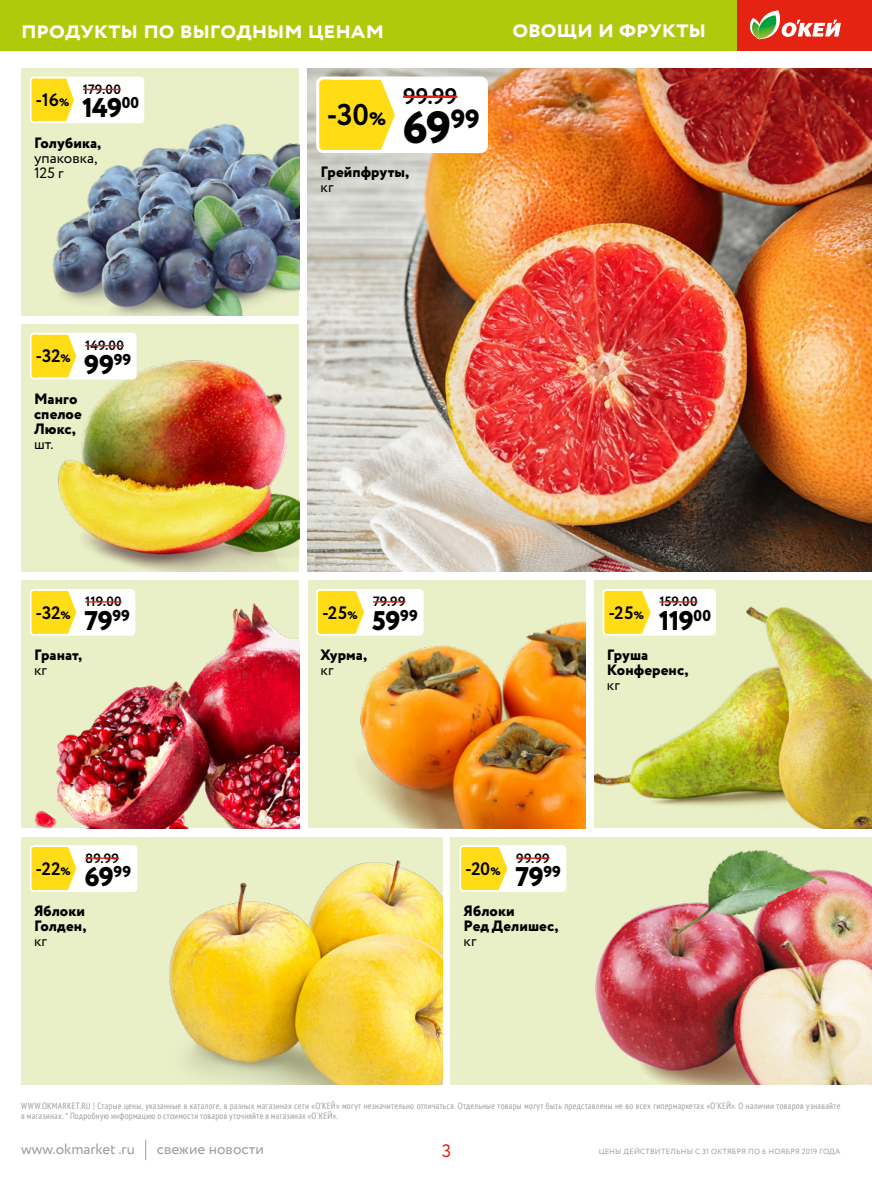
<style>
.page{position:relative;width:872px;height:1178px;background:#fff}
.page>*{position:absolute;margin:0;border:0;box-sizing:border-box;transform-origin:0 0}
.t1{font:800 45px "Circe";color:#000}
.t2{font:700 30px "Circe";color:#000}
.t3{font:800 27px "Circe";letter-spacing:-.025em;color:#000}
.t4{font:700 24px "Circe";letter-spacing:-.005em;color:#fff}
.t5{font:700 22.5px "Circe";color:#000}
.t6{font:700 18px "Circe";letter-spacing:-.065em;color:#000}
.t7{font:18px "Circe";color:#e42313}
.t8{font:800 15px/15px "Circe";letter-spacing:.005em;color:#000}
.t9{font:15px/15px "Circe";letter-spacing:.005em;color:#000}
.t10{font:15px "Circe";color:#9d9d9c}
.t11{font:700 13.5px "Circe";color:#000}
.t12{font:condensed 9px/10.5px "PT Sans";letter-spacing:.03em;color:#9d9d9c}
.t13{font:7.5px "Circe";letter-spacing:.03em;color:#9d9d9c}
.s1{font-weight:800;font-size:10.8px}
.s2{font-weight:800;font-size:18px}
</style>
<div class="page">
<img style="left:308px;top:68px;width:564px;height:504px">
<img style="left:307px;top:68px;width:248px;height:110px">
<svg style="left:322px;top:81px;width:73px;height:68px;background:#ffdf2b"></svg>
<hr style="left:403px;top:96px;width:54px;height:2px;background:#e42313">
<div style="left:316px;top:77px;width:172px;height:76px;border:3px solid #fff;border-radius:6px"></div>
<div style="left:21px;top:68px;width:278px;height:248px;background:#e9efc6"></div>
<img style="left:52px;top:124px;width:247px;height:192px">
<svg style="left:29px;top:76px;width:186px;height:68px"></svg>
<svg style="left:33px;top:80px;width:41px;height:40px;background:#ffdf2a"></svg>
<hr style="left:83px;top:89px;width:38px;height:1px;background:#e42313">
<div style="left:30px;top:77px;width:114px;height:46px;border:2px solid #fff;border-radius:3px"></div>
<img style="left:308px;top:580px;width:277px;height:248px">
<svg style="left:308px;top:580px;width:185px;height:77px;fill:#e9efc6"></svg>
<svg style="left:319px;top:592px;width:45px;height:41px;background:#ffdf2a"></svg>
<hr style="left:373px;top:601px;width:32px;height:1px;background:#e42313">
<div style="left:316px;top:589px;width:107px;height:47px;border:2px solid #fff;border-radius:3px"></div>
<img style="left:594px;top:581px;width:278px;height:247px">
<svg style="left:594px;top:580px;width:192px;height:77px;fill:#e9efc6"></svg>
<svg style="left:606px;top:592px;width:44px;height:41px;background:#ffde28"></svg>
<hr style="left:659px;top:601px;width:38px;height:1px;background:#e42313">
<div style="left:602px;top:589px;width:114px;height:47px;border:2px solid #fff;border-radius:3px"></div>
<div style="left:21px;top:324px;width:278px;height:248px;background:#e9efc6"></div>
<img style="left:58px;top:361px;width:241px;height:211px">
<svg style="left:29px;top:332px;width:178px;height:69px"></svg>
<svg style="left:33px;top:336px;width:43px;height:40px;background:#ffde29"></svg>
<hr style="left:85px;top:345px;width:39px;height:1px;background:#e42313">
<div style="left:30px;top:333px;width:107px;height:46px;border:2px solid #fff;border-radius:3px"></div>
<div style="left:21px;top:837px;width:421px;height:247px;background:#e9efc6"></div>
<img style="left:169px;top:860px;width:273px;height:224px">
<svg style="left:29px;top:848px;width:178px;height:65px"></svg>
<svg style="left:33px;top:848px;width:43px;height:41px;background:#ffde29"></svg>
<hr style="left:85px;top:857px;width:34px;height:2px;background:#e42313">
<div style="left:30px;top:845px;width:108px;height:47px;border:2px solid #fff;border-radius:3px"></div>
<div style="left:451px;top:837px;width:421px;height:247px;background:#e9efc6"></div>
<img style="left:595px;top:850px;width:277px;height:234px">
<svg style="left:450px;top:837px;width:186px;height:76px"></svg>
<svg style="left:463px;top:848px;width:44px;height:41px;background:#ffde29"></svg>
<hr style="left:516px;top:857px;width:33px;height:2px;background:#e42313">
<div style="left:459px;top:845px;width:107px;height:47px;border:2px solid #fff;border-radius:3px"></div>
<img style="left:21px;top:588px;width:278px;height:240px">
<svg style="left:21px;top:580px;width:185px;height:77px;fill:#e9efc6"></svg>
<svg style="left:33px;top:592px;width:43px;height:41px;background:#ffde29"></svg>
<hr style="left:85px;top:601px;width:37px;height:1px;background:#e42313">
<div style="left:30px;top:589px;width:105px;height:47px;border:2px solid #fff;border-radius:3px"></div>
<svg style="left:145px;top:1140px;width:1px;height:20px"></svg>
<div style="left:0;top:0;width:737px;height:51px;background:#afca0b"></div>
<div style="left:737px;top:0;width:135px;height:51px;background:#e42313"></div>
<svg style="left:750px;top:10px;width:91px;height:29px"></svg>
<h3 class="t4" style="left:21px;top:13px;width:364px">продукты по выгодным ценам</h3>
<h3 class="t4" style="left:512px;top:13px;width:195px">овощи и фрукты</h3>
<h3 class="t4" style="left:557px;top:13px;width:151px">свежая рыба</h3>
<h3 class="t4" style="left:608px;top:13px;width:99px">пекарня</h3>
<h3 class="t6" style="left:36px;top:88px;width:35px">-16<span class="s1">%</span></h3>
<h3 class="t11" style="left:83px;top:80px;width:39px">179.00</h3>
<h3 class="t3" style="left:82px;top:90px;width:58px">149<sup>00</sup></h3>
<h3 class="t8" style="left:34px;top:136px;width:69px">Голубика,</h3>
<h3 class="t9" style="left:34px;top:151px;width:65px">упаковка,<br>125 г</h3>
<h3 class="t6" style="left:36px;top:344px;width:37px">-32<span class="s1">%</span></h3>
<h3 class="t11" style="left:85px;top:336px;width:40px">149.00</h3>
<h3 class="t3" style="left:84px;top:346px;width:49px">99<sup>99</sup></h3>
<h3 class="t8" style="left:34px;top:392px;width:49px">Манго спелое<br>Люкс,</h3>
<h3 class="t9" style="left:34px;top:437px;width:21px">шт.</h3>
<h3 class="t6" style="left:36px;top:600px;width:37px">-32<span class="s1">%</span></h3>
<h3 class="t11" style="left:85px;top:593px;width:38px">119.00</h3>
<h3 class="t3" style="left:84px;top:602px;width:47px">79<sup>99</sup></h3>
<h3 class="t8" style="left:34px;top:648px;width:50px">Гранат,</h3>
<h3 class="t9" style="left:34px;top:663px;width:14px">кг</h3>
<h3 class="t6" style="left:36px;top:857px;width:37px">-22<span class="s1">%</span></h3>
<h3 class="t11" style="left:85px;top:849px;width:35px">89.99</h3>
<h3 class="t3" style="left:85px;top:858px;width:48px">69<sup>99</sup></h3>
<h3 class="t8" style="left:34px;top:905px;width:54px">Яблоки<br>Голден,</h3>
<h3 class="t9" style="left:34px;top:934px;width:14px">кг</h3>
<h2 class="t2" style="left:326px;top:95px;width:61px">-30<span class="s2">%</span></h2>
<h3 class="t5" style="left:403px;top:82px;width:56px">99.99</h3>
<h1 class="t1" style="left:402px;top:97px;width:79px">69<sup>99</sup></h1>
<h3 class="t8" style="left:320px;top:166px;width:90px">Грейпфруты,</h3>
<h3 class="t9" style="left:320px;top:180px;width:14px">кг</h3>
<h3 class="t6" style="left:322px;top:600px;width:37px">-25<span class="s1">%</span></h3>
<h3 class="t11" style="left:373px;top:593px;width:34px">79.99</h3>
<h3 class="t3" style="left:372px;top:602px;width:47px">59<sup>99</sup></h3>
<h3 class="t6" style="left:608px;top:600px;width:37px">-25<span class="s1">%</span></h3>
<h3 class="t11" style="left:659px;top:593px;width:40px">159.00</h3>
<h3 class="t3" style="left:659px;top:602px;width:53px">119<sup>00</sup></h3>
<h3 class="t8" style="left:320px;top:648px;width:48px">Хурма,</h3>
<h3 class="t9" style="left:320px;top:663px;width:14px">кг</h3>
<h3 class="t8" style="left:607px;top:648px;width:83px">Груша<br>Конференс,</h3>
<h3 class="t9" style="left:607px;top:678px;width:14px">кг</h3>
<h3 class="t6" style="left:465px;top:857px;width:37px">-20<span class="s1">%</span></h3>
<h3 class="t11" style="left:516px;top:849px;width:35px">99.99</h3>
<h3 class="t3" style="left:515px;top:858px;width:47px">79<sup>99</sup></h3>
<h3 class="t8" style="left:463px;top:905px;width:96px">Яблоки<br>Ред Делишес,</h3>
<h3 class="t9" style="left:463px;top:934px;width:14px">кг</h3>
<p class="t12" style="left:21px;top:1100px;width:820px">WWW.OKMARKET.RU | Старые цены, указанные в каталоге, в разных магазинах сети «О’КЕЙ» могут незначительно отличаться. Отдельные товары могут быть представлены не во всех гипермаркетах «О’КЕЙ». О наличии товаров узнавайте в магазинах. * Подробную информацию о стоимости товаров уточняйте в магазинах «О´КЕЙ».</p>
<h3 class="t10" style="left:21px;top:1139px;width:115px">www.okmarket .ru</h3>
<h3 class="t10" style="left:157px;top:1139px;width:109px">свежие новости</h3>
<h3 class="t7" style="left:442px;top:1139px;width:11px">3</h3>
<p class="t13" style="left:598px;top:1147px;width:243px">ЦЕНЫ ДЕЙСТВИТЕЛЬНЫ с 31 октября по 6 ноября 2019 ГОДА</p>
</div>
